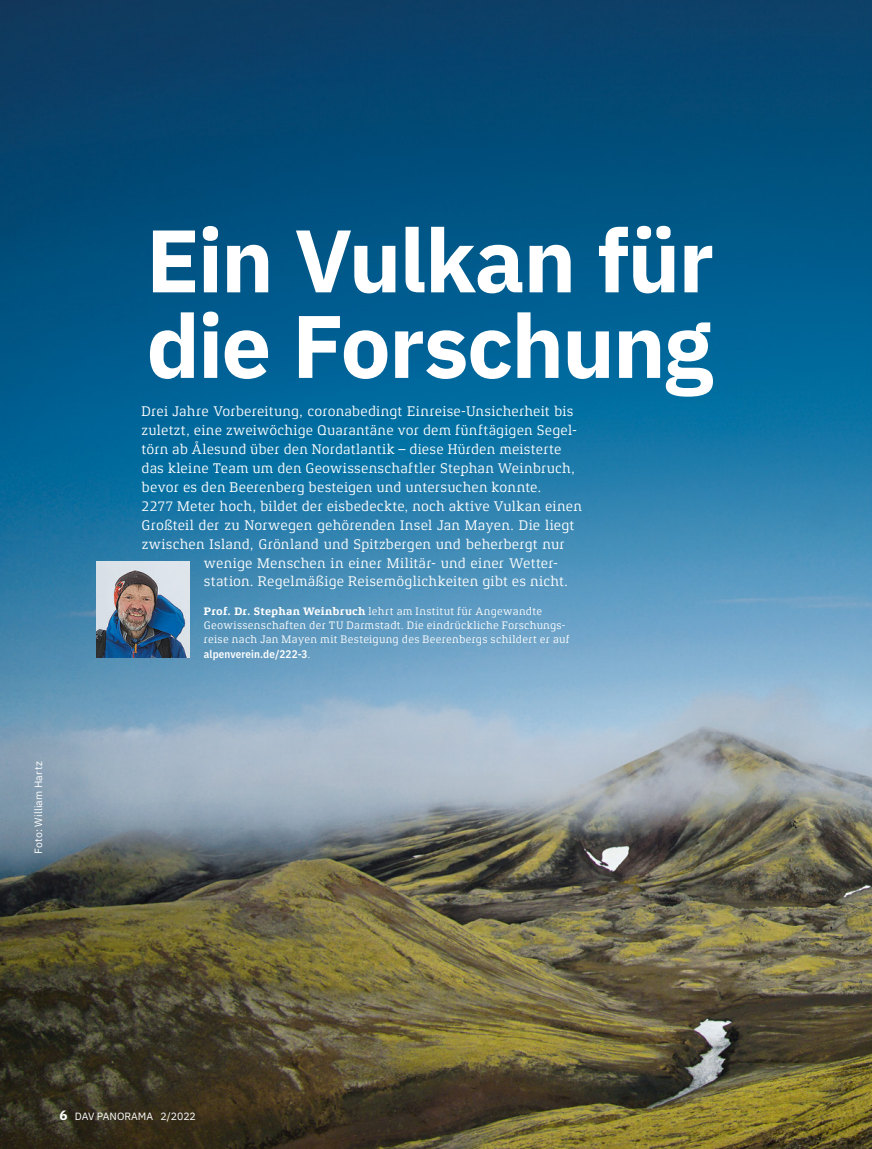
<style>
.page{position:relative;width:872px;height:1149px;background:#fff}
.page>*{position:absolute;margin:0;border:0;box-sizing:border-box;transform-origin:0 0}
.t1{font:700 88.5px/85.5px "IBM Plex Sans";letter-spacing:-.02em;color:#fff}
.t2{font:14.25px "Xenois Slab Pro";letter-spacing:.01em;color:#fff}
.t3{font:11.1px/14.2px "Xenois Slab Pro";letter-spacing:.02em;color:#fff}
.t4{font:600 11.1px "IBM Plex Sans Cond";letter-spacing:.01em;color:#fff}
.t5{font:10.5px "IBM Plex Sans";letter-spacing:.005em;color:#fff}
.s1{font-weight:700}
.s2{font-family:"Xenois Slab Pro";font-weight:400}
.s3{font-weight:700;font-size:13.5px}
</style>
<div class="page">
<img style="left:0;top:0;width:872px;height:1148px">
<img style="left:97px;top:561px;width:92px;height:96px">
<p class="t5" style="left:30px;top:853px;width:94px;rotate:-90deg">Foto: William Hartz</p>
<h1 class="t1" style="left:146px;top:211px;width:569px">Ein Vulkan für die Forschung</h1>
<p class="t2" style="left:142px;top:403px;width:433px">Drei Jahre Vorbereitung, coronabedingt Einreise-Unsicherheit bis</p>
<p class="t2" style="left:142px;top:422px;width:435px">zuletzt, eine zweiwöchige Quarantäne vor dem fünftägigen Segel-</p>
<p class="t2" style="left:142px;top:441px;width:421px">törn ab Ålesund über den Nordatlantik – diese Hürden meisterte</p>
<p class="t2" style="left:142px;top:460px;width:435px">das kleine Team um den Geowissenschaftler Stephan Weinbruch,</p>
<p class="t2" style="left:142px;top:478px;width:401px">bevor es den Beerenberg besteigen und untersuchen konnte.</p>
<p class="t2" style="left:142px;top:497px;width:442px">2277 Meter hoch, bildet der eisbedeckte, noch aktive Vulkan einen</p>
<p class="t2" style="left:142px;top:516px;width:434px">Großteil der zu Norwegen gehörenden Insel Jan Mayen. Die liegt</p>
<p class="t2" style="left:142px;top:535px;width:425px">zwischen Island, Grönland und Spitzbergen und beherbergt nur</p>
<p class="t2" style="left:204px;top:554px;width:354px">wenige Menschen in einer Militär- und einer Wetter-</p>
<p class="t2" style="left:204px;top:573px;width:366px">station. Regelmäßige Reisemöglichkeiten gibt es nicht.</p>
<p class="t3" style="left:204px;top:604px;width:367px"><span class="s1">Prof. Dr. Stephan Weinbruch</span> lehrt am Institut für Angewandte<br>Geowissenschaften der TU Darmstadt. Die eindrückliche Forschungs&shy;reise nach Jan Mayen mit Besteigung des Beerenbergs schildert er auf</p>
<p class="t4" style="left:204px;top:644px;width:108px">alpenverein.de/222-3<span class="s2">.</span></p>
<p class="t5" style="left:60px;top:1108px;width:138px"><span class="s3">6</span> DAV PANORAMA 2/2022</p>
</div>
